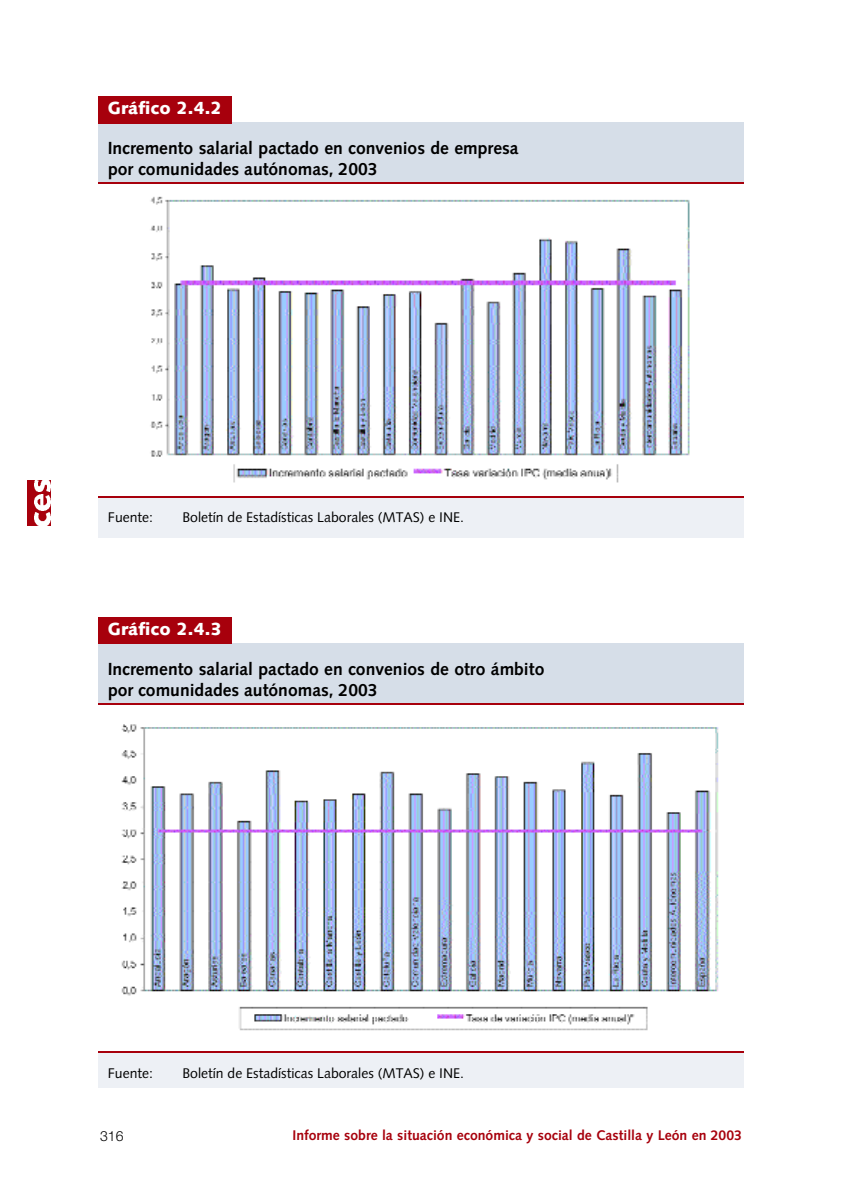
<style>
.page{position:relative;width:844px;height:1190px;background:#fff}
.page>*{position:absolute;margin:0;border:0;box-sizing:border-box;transform-origin:0 0}
.t1{font:700 17.5px/20.7px "Syntax";color:#000}
.t2{font:900 17.5px "Syntax";color:#fff}
.t3{font:14px "Syntax";color:#000}
.t4{font:700 14px "Syntax";color:#a7000c}
.t5{font:300 14px "Helvetica Neue";color:#000}
</style>
<div class="page">
<div style="left:98px;top:643px;width:645px;height:61px;background:#d6dee8"></div>
<div style="left:98px;top:1053px;width:645px;height:35px;background:#edf0f5"></div>
<div style="left:98px;top:122px;width:645px;height:61px;background:#d6dee8"></div>
<div style="left:98px;top:498px;width:645px;height:40px;background:#edf0f5"></div>
<div style="left:98px;top:96px;width:134px;height:11px;background:#a7000c"></div>
<div style="left:98px;top:106px;width:134px;height:17px;background:#a7000c"></div>
<hr style="left:98px;top:182px;width:645px;height:2px;background:#a7000c">
<hr style="left:98px;top:496px;width:645px;height:1px;background:#a7000c">
<div style="left:98px;top:617px;width:134px;height:10px;background:#a7000c"></div>
<div style="left:98px;top:626px;width:134px;height:18px;background:#a7000c"></div>
<hr style="left:98px;top:703px;width:645px;height:2px;background:#a7000c">
<hr style="left:98px;top:1051px;width:645px;height:2px;background:#a7000c">
<div style="left:27px;top:480px;width:24px;height:46px;background:#a7000c"></div>
<img style="left:34px;top:494px;width:17px;height:32px">
<img style="left:34px;top:480px;width:17px;height:12px">
<img style="left:150px;top:196px;width:540px;height:287px">
<img style="left:121px;top:724px;width:598px;height:307px">
<p class="t2" style="left:108px;top:101px;width:115px">Gráfico 2.4.2</p>
<p class="t1" style="left:108px;top:140px;width:412px">Incremento salarial pactado en convenios de empresa por comunidades autónomas, 2003</p>
<p class="t3" style="left:108px;top:512px;width:47px">Fuente:</p>
<p class="t3" style="left:182px;top:512px;width:283px">Boletín de Estadísticas Laborales (MTAS) e INE.</p>
<p class="t2" style="left:108px;top:622px;width:115px">Gráfico 2.4.3</p>
<p class="t1" style="left:108px;top:660px;width:438px">Incremento salarial pactado en convenios de otro ámbito por comunidades autónomas, 2003</p>
<p class="t3" style="left:108px;top:1068px;width:47px">Fuente:</p>
<p class="t3" style="left:182px;top:1068px;width:283px">Boletín de Estadísticas Laborales (MTAS) e INE.</p>
<p class="t5" style="left:100px;top:1131px;width:25px">316</p>
<p class="t4" style="left:292px;top:1130px;width:451px">Informe sobre la situación económica y social de Castilla y León en 2003</p>
</div>
